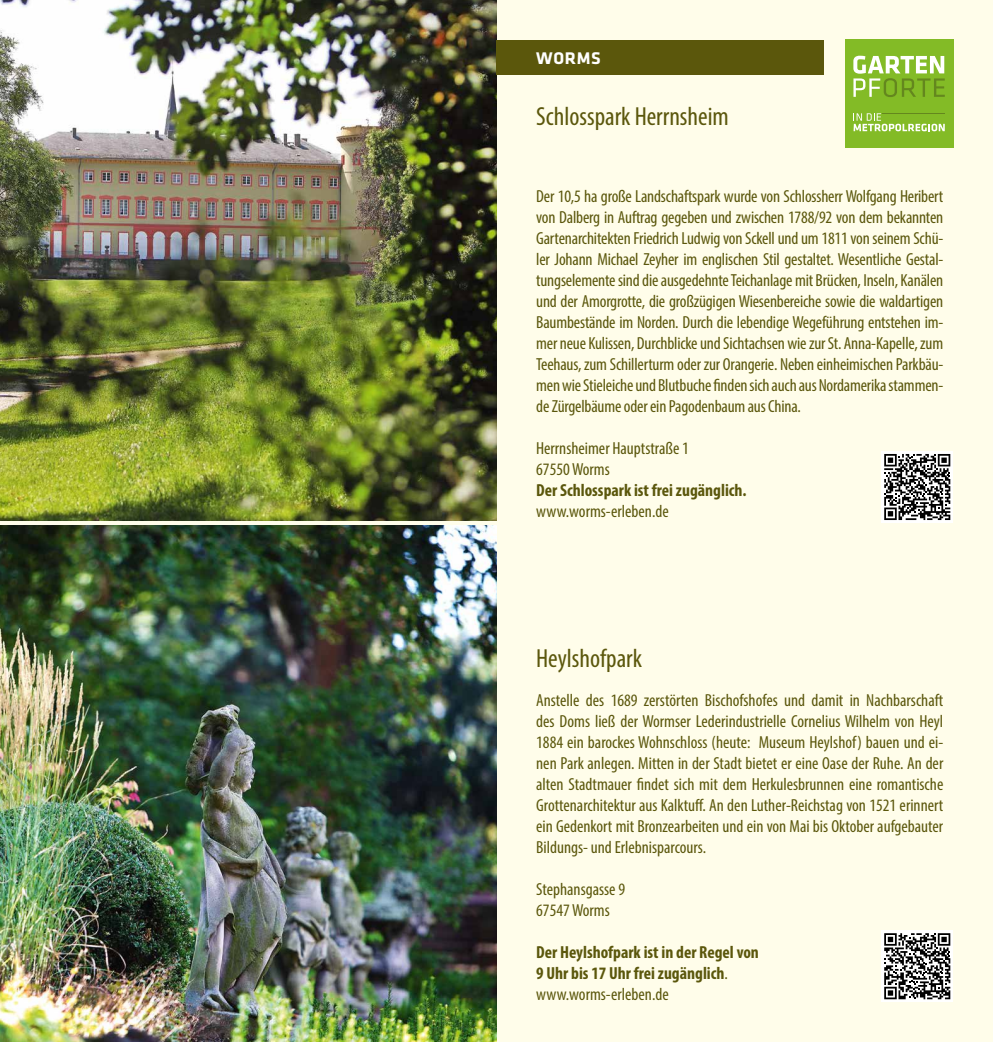
<style>
.page{position:relative;width:993px;height:1042px;background:#fff}
.page>*{position:absolute;margin:0;border:0;box-sizing:border-box;transform-origin:0 0}
.t1{font:condensed 26.25px "Myriad Pro";color:#5b570c}
.t2{font:condensed 17.5px/21px "Myriad Pro";color:#5b570c;text-align:justify}
.t3{font:700 condensed 17.5px/21px "Myriad Pro";color:#5b570c}
.t4{font:700 17.5px "Klavika";letter-spacing:.04em;color:#fff}
.s1{font-weight:400}
</style>
<div class="page">
<div style="left:0;top:0;width:992px;height:1042px;background:#fffdea"></div>
<img style="left:0;top:526px;width:496px;height:516px">
<img style="left:0;top:0;width:496px;height:521px">
<div style="left:844px;top:40px;width:108px;height:108px;background:#83bb26"></div>
<svg style="left:853px;top:56px;width:91px;height:41px"></svg>
<svg style="left:853px;top:113px;width:91px;height:18px"></svg>
<hr style="left:882px;top:113px;width:62px;height:1px;background:#64871e">
<div style="left:496px;top:40px;width:327px;height:34px;background:#5b570c"></div>
<div style="left:881px;top:451px;width:71px;height:72px;background:#fff"></div>
<div style="left:882px;top:452px;width:69px;height:70px;background:linear-gradient(to right,#f7f7f7,#fbfbfb)"></div>
<svg style="left:883px;top:454px;width:66px;height:66px"></svg>
<div style="left:881px;top:930px;width:71px;height:72px;background:#fff"></div>
<svg style="left:884px;top:933px;width:67px;height:67px"></svg>
<svg style="left:884px;top:933px;width:65px;height:66px"></svg>
<p class="t4" style="left:536px;top:48px;width:66px">WORMS</p>
<h1 class="t1" style="left:536px;top:100px;width:194px">Schlosspark Herrnsheim</h1>
<p class="t2" style="left:536px;top:186px;width:408px">Der 10,5 ha große Landschaftspark wurde von Schlossherr Wolfgang Heribert von Dalberg in Auftrag gegeben und zwischen 1788/92 von dem bekannten Gartenarchitekten Friedrich Ludwig von Sckell und um 1811 von seinem Schü&shy;ler Johann Michael Zeyher im englischen Stil gestaltet. Wesentliche Gestal&shy;tungselemente sind die ausgedehnte Teichanlage mit Brücken, Inseln, Kanälen und der Amorgrotte, die großzügigen Wiesenbereiche sowie die waldartigen Baumbestände im Norden. Durch die lebendige Wegeführung entstehen im&shy;mer neue Kulissen, Durchblicke und Sichtachsen wie zur St. Anna-Kapelle, zum Teehaus, zum Schillerturm oder zur Orangerie. Neben einheimischen Parkbäu&shy;men wie Stieleiche und Blutbuche finden sich auch aus Nordamerika stammen&shy;de Zürgelbäume oder ein Pagodenbaum aus China.</p>
<p class="t2" style="left:536px;top:438px;width:154px">Herrnsheimer Hauptstraße 1<br>67550 Worms</p>
<p class="t3" style="left:536px;top:479px;width:212px">Der Schlosspark ist frei zugänglich.</p>
<p class="t2" style="left:536px;top:501px;width:134px">www.worms-erleben.de</p>
<h1 class="t1" style="left:536px;top:642px;width:107px">Heylshofpark</h1>
<p class="t2" style="left:536px;top:689px;width:408px">Anstelle des 1689 zerstörten Bischofshofes und damit in Nachbarschaft des Doms ließ der Wormser Lederindustrielle Cornelius Wilhelm von Heyl 1884 ein barockes Wohnschloss (heute: Museum Heylshof) bauen und ei&shy;nen Park anlegen. Mitten in der Stadt bietet er eine Oase der Ruhe. An der alten Stadtmauer findet sich mit dem Herkulesbrunnen eine romantische Grottenarchitektur aus Kalktuff. An den Luther-Reichstag von 1521 erinnert ein Gedenkort mit Bronzearbeiten und ein von Mai bis Oktober aufgebauter Bildungs- und Erlebnisparcours.</p>
<p class="t2" style="left:536px;top:878px;width:90px">Stephansgasse 9<br>67547 Worms</p>
<p class="t3" style="left:536px;top:941px;width:224px">Der Heylshofpark ist in der Regel von<br>9 Uhr bis 17 Uhr frei zugänglich<span class="s1">. www.worms-erleben.de</span></p>
</div>
